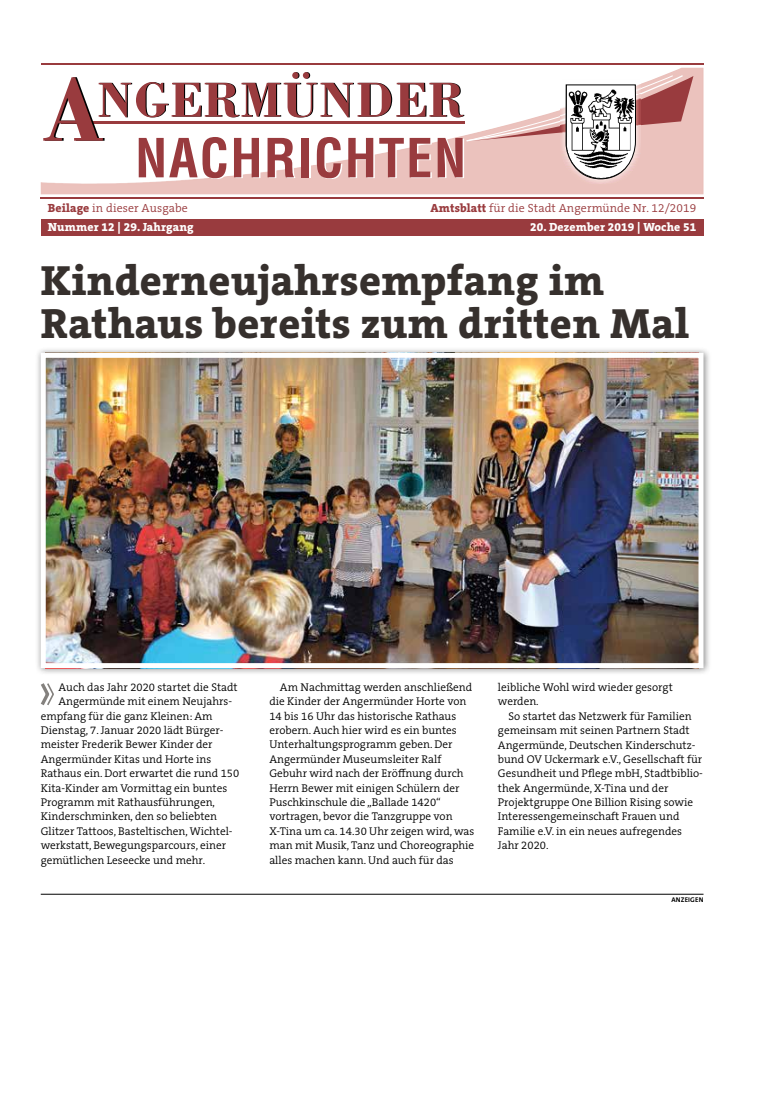
<style>
.page{position:relative;width:762px;height:1117px;background:#fff}
.page>*{position:absolute;margin:0;border:0;box-sizing:border-box;transform-origin:0 0}
.t1{font:800 42.5px/42.5px "The Serif B W8";letter-spacing:.01em;color:#36302d}
.t2{font:300 11.88px "The Serif B W4";letter-spacing:.01em;color:#993b3e}
.t3{font:800 11.88px "The Serif B W8";letter-spacing:.01em;color:#fff}
.t4{font:300 11.25px/14.4px "The Serif B W4";color:#000}
.t5{font:700 6.88px "The Sans B W7";letter-spacing:.025em;color:#000}
.s1{font-family:"The Serif B W8";font-weight:800}
</style>
<div class="page">
<div style="left:41px;top:219px;width:662px;height:16px;background:#993b3e"></div>
<hr style="left:41px;top:63px;width:662px;height:1px;background:#993b3e">
<hr style="left:41px;top:197px;width:662px;height:2px;background:#993b3e">
<svg style="left:43px;top:72px;width:650px;height:113px"></svg>
<hr style="left:41px;top:893px;width:662px;height:1px;background:#000">
<svg style="left:41px;top:683px;width:13px;height:23px"></svg>
<div style="left:35px;top:347px;width:676px;height:329px;background:#000;opacity:.45"></div>
<img style="left:47px;top:359px;width:650px;height:303px">
<div style="left:41px;top:353px;width:662px;height:315px;border:5px solid #fff"></div>
<p class="t2" style="left:48px;top:200px;width:142px"><span class="s1">Beilage</span> in dieser Ausgabe</p>
<p class="t2" style="left:430px;top:200px;width:267px"><span class="s1">Amtsblatt</span> für die Stadt Angermünde Nr. 12/2019</p>
<p class="t3" style="left:48px;top:219px;width:147px">Nummer 12 | 29. Jahrgang</p>
<p class="t3" style="left:530px;top:219px;width:168px">20. Dezember 2019 | Woche 51</p>
<h1 class="t1" style="left:41px;top:259px;width:650px">Kinderneujahrsempfang im<br>Rathaus bereits zum dritten Mal</h1>
<p class="t4" style="left:59px;top:679px;width:181px">Auch das Jahr 2020 startet die Stadt</p>
<p class="t4" style="left:59px;top:694px;width:175px">Angermünde mit einem Neujahrs-</p>
<p class="t4" style="left:41px;top:708px;width:173px">empfang für die ganz Kleinen: Am</p>
<p class="t4" style="left:41px;top:723px;width:184px">Dienstag, 7. Januar 2020 lädt Bürger-</p>
<p class="t4" style="left:41px;top:737px;width:173px">meister Frederik Bewer Kinder der</p>
<p class="t4" style="left:41px;top:751px;width:172px">Angermünder Kitas und Horte ins</p>
<p class="t4" style="left:41px;top:766px;width:200px">Rathaus ein. Dort erwartet die rund 150</p>
<p class="t4" style="left:41px;top:780px;width:188px">Kita-Kinder am Vormittag ein buntes</p>
<p class="t4" style="left:41px;top:794px;width:176px">Programm mit Rathausführungen,</p>
<p class="t4" style="left:41px;top:809px;width:178px">Kinderschminken, den so beliebten</p>
<p class="t4" style="left:41px;top:823px;width:193px">Glitzer Tattoos, Basteltischen, Wichtel-</p>
<p class="t4" style="left:41px;top:838px;width:187px">werkstatt, Bewegungsparcours, einer</p>
<p class="t4" style="left:41px;top:852px;width:166px">gemütlichen Leseecke und mehr.</p>
<p class="t4" style="left:269px;top:679px;width:207px;text-indent:11px">Am Nachmittag werden anschließend die Kinder der Angermünder Horte von 14 bis 16 Uhr das historische Rathaus erobern. Auch hier wird es ein buntes Unterhaltungsprogramm geben. Der Angermünder Museumsleiter Ralf Gebuhr wird nach der Eröffnung durch Herrn Bewer mit einigen Schülern der Puschkinschule die „Ballade 1420“ vortragen, bevor die Tanzgruppe von X-Tina um ca. 14.30 Uhr zeigen wird, was man mit Musik, Tanz und Choreographie alles machen kann. Und auch für das</p>
<p class="t4" style="left:498px;top:679px;width:176px">leibliche Wohl wird wieder gesorgt werden.</p>
<p class="t4" style="left:498px;top:708px;width:206px;text-indent:11px">So startet das Netzwerk für Familien gemeinsam mit seinen Partnern Stadt Angermünde, Deutschen Kinderschutz&shy;bund OV Uckermark e.V., Gesellschaft für Gesundheit und Pflege mbH, Stadtbiblio&shy;thek Angermünde, X-Tina und der Projektgruppe One Billion Rising sowie Interessengemeinschaft Frauen und Familie e.V. in ein neues aufregendes Jahr 2020.</p>
<p class="t5" style="left:671px;top:894px;width:34px">ANZEIGEN</p>
</div>
